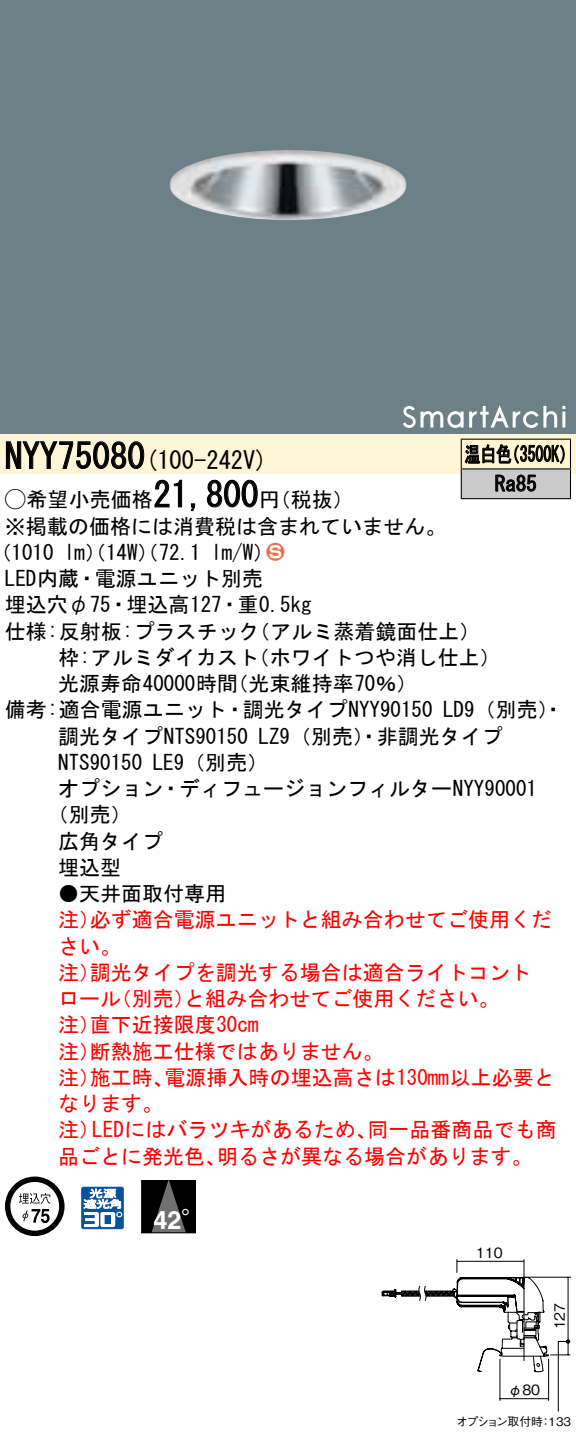
<style>
.page{position:relative;width:576px;height:1438px;background:#fff}
.page>*{position:absolute;margin:0;border:0;box-sizing:border-box;transform-origin:0 0}
.t1{font:35px "MS Gothic";color:#000}
.t2{font:700 25.2px "Helvetica LT Std";color:#fff}
.t3{font:24.5px "MS Gothic";color:#000}
.t4{font:21px/26.2px "MS Gothic";color:#000}
.t5{font:21px/26.2px "MS Gothic";color:#f00}
.t6{font:21px/29.8px "MS Gothic";color:#000;scale:.75 1}
.t7{font:21px "Ford Classification 1";color:#ed6d48}
.t8{font:14px "Gothic BBB Pro Medium 90 msp RKSJ H";color:#000}
.t9{font:11.9px "Gothic BBB Pro Medium 90 msp RKSJ H";letter-spacing:-.095em;color:#000}
.t10{font:11.9px "Gothic BBB Pro Medium 90 msp RKSJ H";letter-spacing:-.05em;color:#000}
.s1{font-family:"Ford Classification 1"}
.s2{color:#fff}
.s3{font-family:"Koz Go Pro Regular 90 pv RKSJ H";font-weight:400}
</style>
<div class="page">
<div style="left:0;top:0;width:575px;height:404px;background:#6c8087"></div>
<img style="left:169px;top:150px;width:237px;height:70px">
<div style="left:0;top:404px;width:575px;height:30px;background:#6c8087"></div>
<svg style="left:403px;top:406px;width:60px;height:22px"></svg>
<svg style="left:469px;top:405px;width:96px;height:23px"></svg>
<div style="left:0;top:434px;width:575px;height:40px;background:#fff5d7"></div>
<svg style="left:6px;top:441px;width:139px;height:28px"></svg>
<svg style="left:154px;top:479px;width:28px;height:29px"></svg>
<svg style="left:190px;top:503px;width:6px;height:9px"></svg>
<svg style="left:207px;top:479px;width:51px;height:29px"></svg>
<svg style="left:5px;top:1177px;width:59px;height:59px"></svg>
<svg style="left:81px;top:1187px;width:43px;height:42px"></svg>
<div style="left:142px;top:1180px;width:53px;height:53px;background:#000"></div>
<svg style="left:152px;top:1179px;width:34px;height:52px"></svg>
<div style="left:141px;top:1180px;width:55px;height:53px;border:1px solid #000"></div>
<div style="left:461px;top:439px;width:109px;height:30px;background:#fff6d2"></div>
<div style="left:461px;top:469px;width:109px;height:30px;background:#cacaca"></div>
<hr style="left:460px;top:439px;width:110px;height:1px;background:#000">
<hr style="left:569px;top:440px;width:2px;height:28px;background:#000">
<hr style="left:460px;top:468px;width:110px;height:2px;background:#000">
<hr style="left:569px;top:469px;width:2px;height:29px;background:#000">
<hr style="left:460px;top:498px;width:110px;height:1px;background:#000">
<svg style="left:460px;top:440px;width:104px;height:58px"></svg>
<svg style="left:381px;top:1259px;width:189px;height:153px"></svg>
<h1 class="t1" style="left:5px;top:439px;width:142px">NYY75080</h1>
<p class="t6" style="left:494px;top:439px;width:57px;text-indent:-30px">温白色<br>Ra85</p>
<p class="t6" style="left:504px;top:439px;width:96px">（3500 (K</p>
<p class="t3" style="left:145px;top:448px;width:124px">(100-242 (V</p>
<h1 class="t1" style="left:153px;top:477px;width:106px">21,800</h1>
<p class="t4" style="left:5px;top:486px;width:442px"><span class="s1">A</span>希望小売価格<br>※掲載の価格には消費税は含まれていません。</p>
<p class="t7" style="left:266px;top:541px;width:19px">2<span class="s2">3</span></p>
<p class="t4" style="left:259px;top:486px;width:96px">（円税抜(</p>
<p class="t4" style="left:211px;top:539px;width:64px">l m (W/</p>
<p class="t4" style="left:-9px;top:539px;width:65px">（1010</p>
<p class="t4" style="left:5px;top:565px;width:259px">LED内蔵・電源ユニット別売</p>
<p class="t4" style="left:5px;top:592px;width:308px">埋込穴φ75・埋込高127・重0.5kg</p>
<p class="t4" style="left:249px;top:618px;width:233px">（アルミ蒸着鏡面仕上(</p>
<p class="t4" style="left:64px;top:539px;width:138px">lm）（14 ）（W 72.1</p>
<p class="t4" style="left:248px;top:618px;width:253px;text-indent:-243px">仕様:反射板:プラスチック<br>（ホワイトつや消し仕上(</p>
<p class="t4" style="left:227px;top:644px;width:191px;text-indent:-169px">枠:アルミダイカスト<br>（光束維持率70％(</p>
<p class="t4" style="left:58px;top:670px;width:181px">光源寿命40000時間</p>
<p class="t4" style="left:258px;top:697px;width:246px;text-indent:-253px">備考:適合電源ユニット・調光タイプNYY90150<br>LZ （9 別売）・非調光タイプ</p>
<p class="t4" style="left:443px;top:697px;width:122px">LD （9 別売・(</p>
<p class="t4" style="left:153px;top:723px;width:117px;text-indent:-94px">調光タイプNTS90150<br>LE （9 別売(</p>
<p class="t4" style="left:58px;top:749px;width:85px">NTS90150</p>
<p class="t4" style="left:58px;top:775px;width:480px">オプション・ディフュージョンフィルターNYY90001</p>
<p class="t4" style="left:48px;top:802px;width:85px">（別売(</p>
<p class="t4" style="left:58px;top:828px;width:106px">広角タイプ</p>
<p class="t4" style="left:58px;top:854px;width:64px">埋込型</p>
<p class="t4" style="left:58px;top:880px;width:169px">●天井面取付専用</p>
<p class="t5" style="left:90px;top:907px;width:463px">必ず適合電源ユニットと組み合わせてご使用くだ</p>
<p class="t5" style="left:58px;top:907px;width:43px">注）</p>
<p class="t5" style="left:58px;top:933px;width:64px">さい。</p>
<p class="t5" style="left:90px;top:959px;width:442px">調光タイプを調光する場合は適合ライトコント</p>
<p class="t5" style="left:58px;top:959px;width:43px">注）</p>
<p class="t5" style="left:184px;top:985px;width:316px">と組み合わせてご使用ください。</p>
<p class="t5" style="left:111px;top:985px;width:85px">（別売）</p>
<p class="t5" style="left:90px;top:985px;width:170px;text-indent:-32px">ロール<br>直下近接限度30cm</p>
<p class="t5" style="left:90px;top:1012px;width:295px;text-indent:-32px">注）<br>断熱施工仕様ではありません。</p>
<p class="t5" style="left:58px;top:1038px;width:43px">注）</p>
<p class="t5" style="left:164px;top:1064px;width:391px">電源挿入時の埋込高さは130mm以上必要と</p>
<p class="t5" style="left:90px;top:1064px;width:85px">施工時、</p>
<p class="t5" style="left:58px;top:1064px;width:106px">注）<br>なります。</p>
<p class="t5" style="left:92px;top:1117px;width:286px">LEDにはバラツキがあるため、</p>
<p class="t5" style="left:367px;top:1117px;width:190px">同一品番商品でも商</p>
<p class="t5" style="left:58px;top:1117px;width:43px">注）</p>
<p class="t5" style="left:58px;top:1143px;width:169px">品ごとに発光色、</p>
<p class="t5" style="left:217px;top:1143px;width:317px">明るさが異なる場合があります。</p>
<p class="t2" style="left:153px;top:1205px;width:54px">42<span class="s3">°</span></p>
<p class="t8" style="left:476px;top:1242px;width:28px">110</p>
<p class="t8" style="left:548px;top:1329px;width:28px;rotate:-90deg">127</p>
<p class="t8" style="left:508px;top:1379px;width:33px">φ80</p>
<p class="t9" style="left:456px;top:1412px;width:88px">オプション取付時</p>
<p class="t10" style="left:539px;top:1412px;width:33px">：133</p>
</div>
